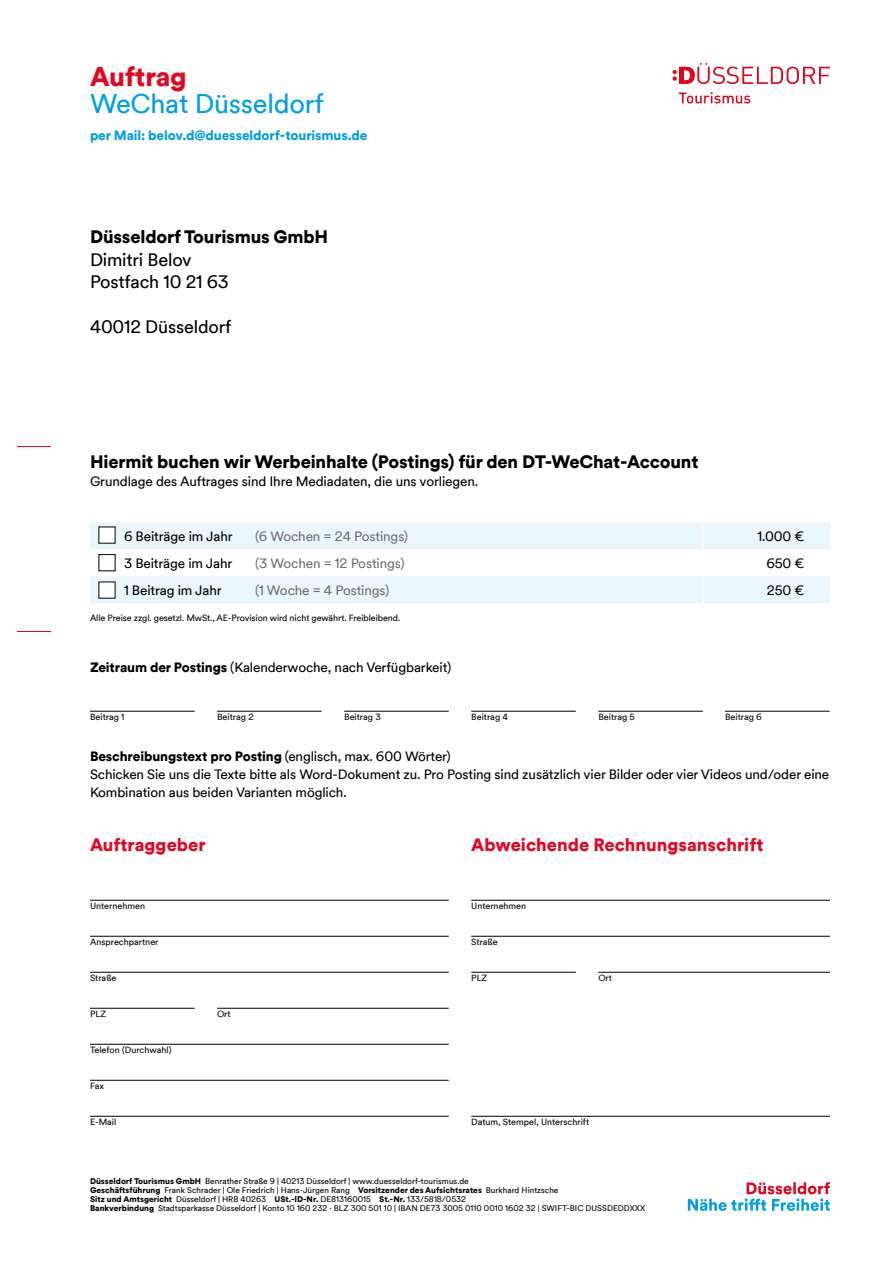
<style>
.page{position:relative;width:893px;height:1263px;background:#fff}
.page>*{position:absolute;margin:0;border:0;box-sizing:border-box;transform-origin:0 0}
.t1{font:27px "Duesseldorf Circular TT";letter-spacing:-.01em;color:#009fe3}
.t2{font:900 27px "Duesseldorf Circular TT";letter-spacing:-.01em;color:#e40521}
.t3{font:900 18px "Duesseldorf Circular TT";letter-spacing:-.01em;color:#000}
.t4{font:18px/22.5px "Duesseldorf Circular TT";letter-spacing:-.01em;color:#000}
.t5{font:900 18px "Duesseldorf Circular TT";color:#e40521}
.t6{font:13.5px/18px "Duesseldorf Circular TT";letter-spacing:-.01em;color:#000}
.t7{font:13.5px "Duesseldorf Circular TT";letter-spacing:-.01em;color:#706f6f}
.t8{font:900 13.5px "Duesseldorf Circular TT";letter-spacing:-.01em;color:#009fe3}
.t9{font:9px "Duesseldorf Circular TT";color:#000}
.t10{font:8.25px/9px "Duesseldorf Circular TT";color:#000}
.s1{font-weight:900}
</style>
<div class="page">
<hr style="left:17px;top:446px;width:34px;height:1px;background:#e40521">
<hr style="left:17px;top:631px;width:34px;height:1px;background:#e40521">
<svg style="left:90px;top:522px;width:740px;height:81px;fill:#eaf6fe"></svg>
<hr style="left:702px;top:522px;width:2px;height:27px;background:#fff">
<hr style="left:702px;top:549px;width:2px;height:27px;background:#fff">
<hr style="left:702px;top:576px;width:2px;height:27px;background:#fff">
<div style="left:99px;top:527px;width:16px;height:16px;background:#fff"></div>
<div style="left:99px;top:555px;width:16px;height:16px;background:#fff"></div>
<div style="left:99px;top:582px;width:16px;height:16px;background:#fff"></div>
<hr style="left:90px;top:900px;width:359px;height:1px;background:#000">
<hr style="left:471px;top:900px;width:359px;height:1px;background:#000">
<hr style="left:90px;top:936px;width:359px;height:1px;background:#000">
<hr style="left:90px;top:1044px;width:359px;height:1px;background:#000">
<hr style="left:90px;top:1080px;width:359px;height:1px;background:#000">
<hr style="left:90px;top:1116px;width:359px;height:1px;background:#000">
<hr style="left:471px;top:1116px;width:359px;height:1px;background:#000">
<hr style="left:90px;top:972px;width:359px;height:1px;background:#000">
<hr style="left:471px;top:936px;width:359px;height:1px;background:#000">
<hr style="left:90px;top:1008px;width:105px;height:1px;background:#000">
<hr style="left:471px;top:972px;width:105px;height:1px;background:#000">
<hr style="left:217px;top:1008px;width:232px;height:1px;background:#000">
<hr style="left:598px;top:972px;width:232px;height:1px;background:#000">
<svg style="left:679px;top:92px;width:71px;height:12px"></svg>
<svg style="left:672px;top:63px;width:158px;height:21px"></svg>
<svg style="left:688px;top:1182px;width:142px;height:29px"></svg>
<hr style="left:90px;top:711px;width:105px;height:1px;background:#000">
<hr style="left:217px;top:711px;width:105px;height:1px;background:#000">
<hr style="left:344px;top:711px;width:105px;height:1px;background:#000">
<hr style="left:471px;top:711px;width:105px;height:1px;background:#000">
<hr style="left:598px;top:711px;width:105px;height:1px;background:#000">
<hr style="left:725px;top:711px;width:105px;height:1px;background:#000">
<h1 class="t2" style="left:90px;top:57px;width:98px">Auftrag</h1>
<h1 class="t1" style="left:90px;top:85px;width:235px">WeChat Düsseldorf</h1>
<h3 class="t8" style="left:90px;top:126px;width:279px">per Mail: belov.d@duesseldorf-tourismus.de</h3>
<h2 class="t3" style="left:90px;top:224px;width:240px">Düsseldorf Tourismus GmbH</h2>
<h2 class="t4" style="left:90px;top:247px;width:140px">Dimitri Belov<br>Postfach 10 21 63</h2>
<h2 class="t4" style="left:90px;top:315px;width:143px">40012 Düsseldorf</h2>
<h2 class="t3" style="left:90px;top:449px;width:610px">Hiermit buchen wir Werbeinhalte (Postings) für den DT-WeChat-Account</h2>
<h3 class="t6" style="left:90px;top:472px;width:390px">Grundlage des Auftrages sind Ihre Mediadaten, die uns vorliegen.</h3>
<h3 class="t6" style="left:124px;top:526px;width:110px">6 Beiträge im Jahr</h3>
<h3 class="t7" style="left:255px;top:527px;width:154px">(6 Wochen = 24 Postings)</h3>
<h3 class="t6" style="left:757px;top:526px;width:48px">1.000 €</h3>
<h3 class="t6" style="left:124px;top:553px;width:110px">3 Beiträge im Jahr</h3>
<h3 class="t7" style="left:255px;top:554px;width:151px">(3 Wochen = 12 Postings)</h3>
<h3 class="t6" style="left:766px;top:553px;width:40px">650 €</h3>
<h3 class="t6" style="left:124px;top:580px;width:99px">1 Beitrag im Jahr</h3>
<h3 class="t7" style="left:255px;top:581px;width:136px">(1 Woche = 4 Postings)</h3>
<h3 class="t6" style="left:767px;top:580px;width:39px">250 €</h3>
<p class="t9" style="left:90px;top:612px;width:312px">Alle Preise zzgl. gesetzl. MwSt., AE-Provision wird nicht gewährt. Freibleibend.</p>
<h3 class="t6" style="left:90px;top:658px;width:363px"><span class="s1">Zeitraum der Postings</span> (Kalenderwoche, nach Verfügbarkeit)</h3>
<p class="t9" style="left:90px;top:711px;width:36px">Beitrag 1</p>
<p class="t9" style="left:217px;top:711px;width:38px">Beitrag 2</p>
<p class="t9" style="left:344px;top:711px;width:38px">Beitrag 3</p>
<p class="t9" style="left:471px;top:711px;width:38px">Beitrag 4</p>
<p class="t9" style="left:598px;top:711px;width:38px">Beitrag 5</p>
<p class="t9" style="left:725px;top:711px;width:38px">Beitrag 6</p>
<h3 class="t6" style="left:90px;top:746px;width:741px"><span class="s1">Beschreibungstext pro Posting</span> (englisch, max. 600 Wörter)<br>Schicken Sie uns die Texte bitte als Word-Dokument zu. Pro Posting sind zusätzlich vier Bilder oder vier Videos und/oder eine<br>Kombination aus beiden Varianten möglich.</h3>
<h2 class="t5" style="left:90px;top:832px;width:117px">Auftraggeber</h2>
<h2 class="t5" style="left:471px;top:832px;width:294px">Abweichende Rechnungsanschrift</h2>
<p class="t9" style="left:90px;top:900px;width:57px">Unternehmen</p>
<p class="t9" style="left:471px;top:900px;width:57px">Unternehmen</p>
<p class="t9" style="left:90px;top:936px;width:70px">Ansprechpartner</p>
<p class="t9" style="left:471px;top:936px;width:28px">Straße</p>
<p class="t9" style="left:90px;top:972px;width:28px">Straße</p>
<p class="t9" style="left:471px;top:972px;width:18px">PLZ</p>
<p class="t9" style="left:598px;top:972px;width:15px">Ort</p>
<p class="t9" style="left:90px;top:1008px;width:18px">PLZ</p>
<p class="t9" style="left:217px;top:1008px;width:15px">Ort</p>
<p class="t9" style="left:90px;top:1044px;width:83px">Telefon (Durchwahl)</p>
<p class="t9" style="left:90px;top:1080px;width:16px">Fax</p>
<p class="t9" style="left:90px;top:1116px;width:28px">E-Mail</p>
<p class="t9" style="left:471px;top:1116px;width:119px">Datum, Stempel, Unterschrift</p>
<p class="t10" style="left:90px;top:1176px;width:557px"><span class="s1">Düsseldorf Tourismus GmbH</span> Benrather Straße 9 | 40213 Düsseldorf | www.duesseldorf-tourismus.de<br><span class="s1">Geschäftsführung</span> Frank Schrader | Ole Friedrich | Hans-Jürgen Rang <span class="s1">Vorsitzender des Aufsichtsrates</span> Burkhard Hintzsche<br><span class="s1">Sitz und Amtsgericht</span> Düsseldorf | HRB 40263 <span class="s1">USt.-ID-Nr.</span> DE813160015 <span class="s1">St.-Nr.</span> 133/5818/0532<br><span class="s1">Bankverbindung</span> Stadtsparkasse Düsseldorf | Konto 10 160 232 · BLZ 300 501 10 | IBAN DE73 3005 0110 0010 1602 32 | SWIFT-BIC DUSSDEDDXXX</p>
</div>
